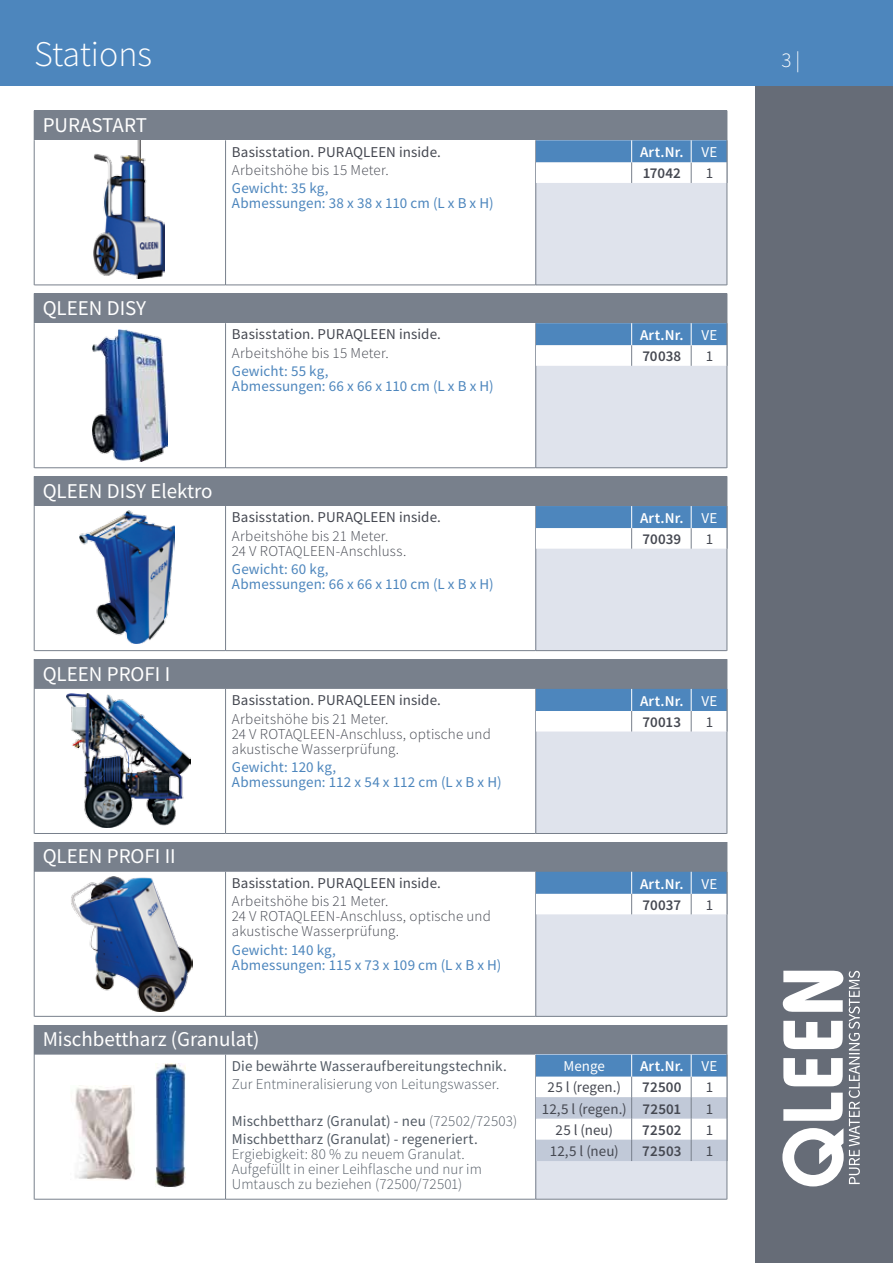
<style>
.page{position:relative;width:893px;height:1263px;background:#fff}
.page>*{position:absolute;margin:0;border:0;box-sizing:border-box;transform-origin:0 0}
.t1{font:300 36px "Source Sans Pro";color:#fff}
.t2{font:21px "Source Sans Pro";color:#fff}
.t3{font:300 21px "Source Sans Pro";color:#fff}
.t4{font:300 15px/15px "Source Sans Pro";letter-spacing:.015em;color:#454851}
.t5{font:15px/15px "Source Sans Pro";letter-spacing:.01em;color:#4d86bd}
.t6{font:15px "Source Sans Pro";letter-spacing:.005em;color:#454851}
.t7{font:300 15px/15px "Source Sans Pro";letter-spacing:.005em;color:#525a64}
.t8{font:15px/18.5px "Source Sans Pro";letter-spacing:.01em;color:#525a64}
.t9{font:600 15px/21px "Source Sans Pro";letter-spacing:.01em;color:#fff}
.t10{font:600 15px "Source Sans Pro";letter-spacing:.02em;color:#454851}
.t11{font:15px "Source Sans Pro";color:#fff}
.s1{font-weight:400}
.s2{color:#454851}
.s3{font-weight:300}
.s4{font-weight:600}
</style>
<div class="page">
<div style="left:755px;top:0;width:138px;height:1263px;background:#666c77"></div>
<div style="left:0;top:0;width:893px;height:86px;background:#4d86bd"></div>
<svg style="left:782px;top:971px;width:78px;height:215px"></svg>
<div style="left:34px;top:111px;width:693px;height:29px;background:#78808c"></div>
<svg style="left:35px;top:222px;width:500px;height:63px"></svg>
<div style="left:536px;top:140px;width:191px;height:145px;background:#dfe3ec"></div>
<hr style="left:34px;top:140px;width:1px;height:145px;background:#78808c">
<hr style="left:225px;top:140px;width:1px;height:145px;background:#78808c">
<hr style="left:535px;top:140px;width:1px;height:145px;background:#78808c">
<hr style="left:727px;top:140px;width:1px;height:145px;background:#78808c">
<hr style="left:34px;top:285px;width:191px;height:1px;background:#78808c">
<hr style="left:226px;top:285px;width:310px;height:1px;background:#78808c">
<hr style="left:536px;top:285px;width:191px;height:1px;background:#78808c">
<img style="left:93px;top:140px;width:71px;height:138px">
<svg style="left:536px;top:111px;width:192px;height:72px"></svg>
<div style="left:34px;top:293px;width:693px;height:30px;background:#78808c"></div>
<div style="left:536px;top:323px;width:191px;height:145px;background:#dfe3ec"></div>
<hr style="left:727px;top:293px;width:1px;height:30px;background:#78808c">
<hr style="left:34px;top:323px;width:1px;height:145px;background:#78808c">
<hr style="left:225px;top:323px;width:1px;height:145px;background:#78808c">
<hr style="left:535px;top:323px;width:1px;height:145px;background:#78808c">
<hr style="left:727px;top:323px;width:1px;height:145px;background:#78808c">
<hr style="left:34px;top:467px;width:191px;height:1px;background:#78808c">
<hr style="left:226px;top:467px;width:310px;height:1px;background:#78808c">
<hr style="left:536px;top:467px;width:191px;height:1px;background:#78808c">
<img style="left:92px;top:329px;width:75px;height:132px">
<svg style="left:536px;top:323px;width:192px;height:43px;background:#a3c0dc"></svg>
<div style="left:34px;top:476px;width:693px;height:30px;background:#78808c"></div>
<div style="left:536px;top:506px;width:191px;height:145px;background:#dfe3ec"></div>
<hr style="left:727px;top:476px;width:1px;height:30px;background:#78808c">
<hr style="left:34px;top:506px;width:1px;height:145px;background:#78808c">
<hr style="left:225px;top:506px;width:1px;height:145px;background:#78808c">
<hr style="left:535px;top:506px;width:1px;height:145px;background:#78808c">
<hr style="left:727px;top:506px;width:1px;height:145px;background:#78808c">
<hr style="left:34px;top:650px;width:191px;height:1px;background:#78808c">
<hr style="left:226px;top:650px;width:310px;height:1px;background:#78808c">
<hr style="left:536px;top:650px;width:191px;height:1px;background:#78808c">
<img style="left:80px;top:510px;width:95px;height:133px">
<svg style="left:536px;top:506px;width:192px;height:43px;background:#a3c0dc"></svg>
<div style="left:34px;top:659px;width:693px;height:30px;background:#78808c"></div>
<div style="left:536px;top:689px;width:191px;height:144px;background:#dfe3ec"></div>
<hr style="left:727px;top:659px;width:1px;height:30px;background:#78808c">
<hr style="left:34px;top:689px;width:1px;height:145px;background:#78808c">
<hr style="left:225px;top:689px;width:1px;height:145px;background:#78808c">
<hr style="left:535px;top:689px;width:1px;height:145px;background:#78808c">
<hr style="left:727px;top:689px;width:1px;height:145px;background:#78808c">
<hr style="left:34px;top:833px;width:191px;height:1px;background:#78808c">
<hr style="left:226px;top:833px;width:310px;height:1px;background:#78808c">
<hr style="left:536px;top:833px;width:191px;height:1px;background:#78808c">
<img style="left:67px;top:693px;width:123px;height:134px">
<svg style="left:536px;top:689px;width:192px;height:42px;background:#a1bfdb"></svg>
<div style="left:34px;top:842px;width:693px;height:30px;background:#78808c"></div>
<svg style="left:35px;top:876px;width:500px;height:140px"></svg>
<div style="left:536px;top:872px;width:191px;height:144px;background:#dfe3ec"></div>
<hr style="left:727px;top:842px;width:1px;height:30px;background:#78808c">
<hr style="left:34px;top:872px;width:1px;height:144px;background:#78808c">
<hr style="left:225px;top:872px;width:1px;height:144px;background:#78808c">
<hr style="left:535px;top:872px;width:1px;height:144px;background:#78808c">
<hr style="left:727px;top:872px;width:1px;height:144px;background:#78808c">
<hr style="left:34px;top:1016px;width:191px;height:1px;background:#78808c">
<hr style="left:226px;top:1016px;width:310px;height:1px;background:#78808c">
<hr style="left:536px;top:1016px;width:191px;height:1px;background:#78808c">
<img style="left:67px;top:877px;width:125px;height:134px">
<svg style="left:536px;top:872px;width:192px;height:42px;background:#a2bfdc"></svg>
<div style="left:34px;top:1025px;width:693px;height:29px;background:#78808c"></div>
<svg style="left:35px;top:1054px;width:500px;height:145px"></svg>
<div style="left:536px;top:1054px;width:191px;height:145px;background:#dfe3ec"></div>
<hr style="left:34px;top:1054px;width:1px;height:145px;background:#78808c">
<hr style="left:225px;top:1054px;width:1px;height:145px;background:#78808c">
<hr style="left:535px;top:1054px;width:1px;height:145px;background:#78808c">
<hr style="left:727px;top:1054px;width:1px;height:145px;background:#78808c">
<hr style="left:34px;top:1199px;width:191px;height:1px;background:#78808c">
<hr style="left:226px;top:1199px;width:310px;height:1px;background:#78808c">
<hr style="left:536px;top:1199px;width:191px;height:1px;background:#78808c">
<img style="left:156px;top:1063px;width:29px;height:124px">
<svg style="left:536px;top:1025px;width:192px;height:136px"></svg>
<img style="left:71px;top:1085px;width:64px;height:96px">
<h1 class="t1" style="left:34px;top:32px;width:120px">Stations</h1>
<h2 class="t3" style="left:781px;top:47px;width:21px">3 |</h2>
<h2 class="t2" style="left:43px;top:112px;width:106px">PURASTART</h2>
<p class="t6" style="left:232px;top:142px;width:211px">Basisstation. PURAQLEEN inside.</p>
<p class="t4" style="left:232px;top:162px;width:158px">Arbeitshöhe bis 15 Meter.</p>
<p class="t5" style="left:232px;top:181px;width:263px">Gewicht: 35 kg,<br>Abmessungen: 38 x 38 x 110 cm (L x B x H)</p>
<p class="t9" style="left:640px;top:142px;width:79px">Art.Nr. <span class="s1">VE<br></span><span class="s2">17042</span></p>
<p class="t6" style="left:706px;top:164px;width:9px">1</p>
<h2 class="t2" style="left:43px;top:294px;width:105px">QLEEN DISY</h2>
<p class="t6" style="left:232px;top:325px;width:211px">Basisstation. PURAQLEEN inside.</p>
<p class="t4" style="left:232px;top:345px;width:158px">Arbeitshöhe bis 15 Meter.</p>
<p class="t5" style="left:232px;top:364px;width:263px">Gewicht: 55 kg,<br>Abmessungen: 66 x 66 x 110 cm (L x B x H)</p>
<p class="t9" style="left:640px;top:324px;width:79px">Art.Nr. <span class="s1">VE<br></span><span class="s2">70038</span></p>
<p class="t6" style="left:706px;top:346px;width:9px">1</p>
<h2 class="t2" style="left:43px;top:477px;width:171px">QLEEN DISY Elektro</h2>
<p class="t6" style="left:232px;top:508px;width:211px">Basisstation. PURAQLEEN inside.</p>
<p class="t4" style="left:232px;top:528px;width:176px">Arbeitshöhe bis 21 Meter.<br>24 V ROTAQLEEN-Anschluss.</p>
<p class="t5" style="left:232px;top:561px;width:263px">Gewicht: 60 kg,<br>Abmessungen: 66 x 66 x 110 cm (L x B x H)</p>
<p class="t9" style="left:640px;top:507px;width:79px">Art.Nr. <span class="s1">VE<br></span><span class="s2">70039</span></p>
<p class="t6" style="left:706px;top:529px;width:9px">1</p>
<h2 class="t2" style="left:43px;top:660px;width:129px">QLEEN PROFI I</h2>
<h2 class="t2" style="left:43px;top:843px;width:134px">QLEEN PROFI II</h2>
<p class="t6" style="left:232px;top:691px;width:211px">Basisstation. PURAQLEEN inside.</p>
<p class="t4" style="left:232px;top:711px;width:260px">Arbeitshöhe bis 21 Meter.<br>24 V ROTAQLEEN-Anschluss, optische und akustische Wasserprüfung.</p>
<p class="t5" style="left:232px;top:759px;width:271px">Gewicht: 120 kg,<br>Abmessungen: 112 x 54 x 112 cm (L x B x H)</p>
<p class="t6" style="left:232px;top:873px;width:211px">Basisstation. PURAQLEEN inside.</p>
<p class="t4" style="left:232px;top:894px;width:260px">Arbeitshöhe bis 21 Meter.<br>24 V ROTAQLEEN-Anschluss, optische und akustische Wasserprüfung.</p>
<p class="t5" style="left:232px;top:942px;width:271px">Gewicht: 140 kg,<br>Abmessungen: 115 x 73 x 109 cm (L x B x H)</p>
<h2 class="t2" style="left:43px;top:1026px;width:218px">Mischbettharz (Granulat)</h2>
<p class="t8" style="left:232px;top:1056px;width:276px">Die bewährte Wasseraufbereitungstechnik.</p>
<p class="t7" style="left:232px;top:1077px;width:269px">Zur Entmineralisierung von Leitungswasser.</p>
<p class="t8" style="left:232px;top:1112px;width:287px">Mischbettharz (Granulat) - neu <span class="s3">(72502/72503)<br></span>Mischbettharz (Granulat) - regeneriert.</p>
<p class="t7" style="left:232px;top:1147px;width:251px">Ergiebigkeit: 80 % zu neuem Granulat.<br>Aufgefüllt in einer Leihflasche und nur im<br>Umtausch zu beziehen (72500/72501)</p>
<p class="t9" style="left:640px;top:690px;width:79px">Art.Nr. <span class="s1">VE<br></span><span class="s2">70013</span></p>
<p class="t6" style="left:706px;top:712px;width:9px">1</p>
<p class="t9" style="left:640px;top:873px;width:79px">Art.Nr. <span class="s1">VE<br></span><span class="s2">70037</span></p>
<p class="t6" style="left:706px;top:895px;width:9px">1</p>
<p class="t11" style="left:563px;top:1057px;width:43px">Menge</p>
<p class="t9" style="left:640px;top:1056px;width:79px">Art.Nr. <span class="s1">VE</span></p>
<p class="t6" style="left:548px;top:1078px;width:75px">25 l (regen.)</p>
<p class="t10" style="left:642px;top:1077px;width:41px">72500</p>
<p class="t6" style="left:706px;top:1078px;width:9px">1</p>
<p class="t6" style="left:542px;top:1099px;width:141px">12,5 l (regen.) <span class="s4">72501</span></p>
<p class="t6" style="left:706px;top:1099px;width:9px">1</p>
<p class="t6" style="left:556px;top:1120px;width:59px">25 l (neu)</p>
<p class="t10" style="left:642px;top:1120px;width:41px">72502</p>
<p class="t6" style="left:706px;top:1120px;width:9px">1</p>
<p class="t6" style="left:550px;top:1141px;width:70px">12,5 l (neu)</p>
<p class="t10" style="left:642px;top:1141px;width:41px">72503</p>
<p class="t6" style="left:706px;top:1141px;width:9px">1</p>
</div>
